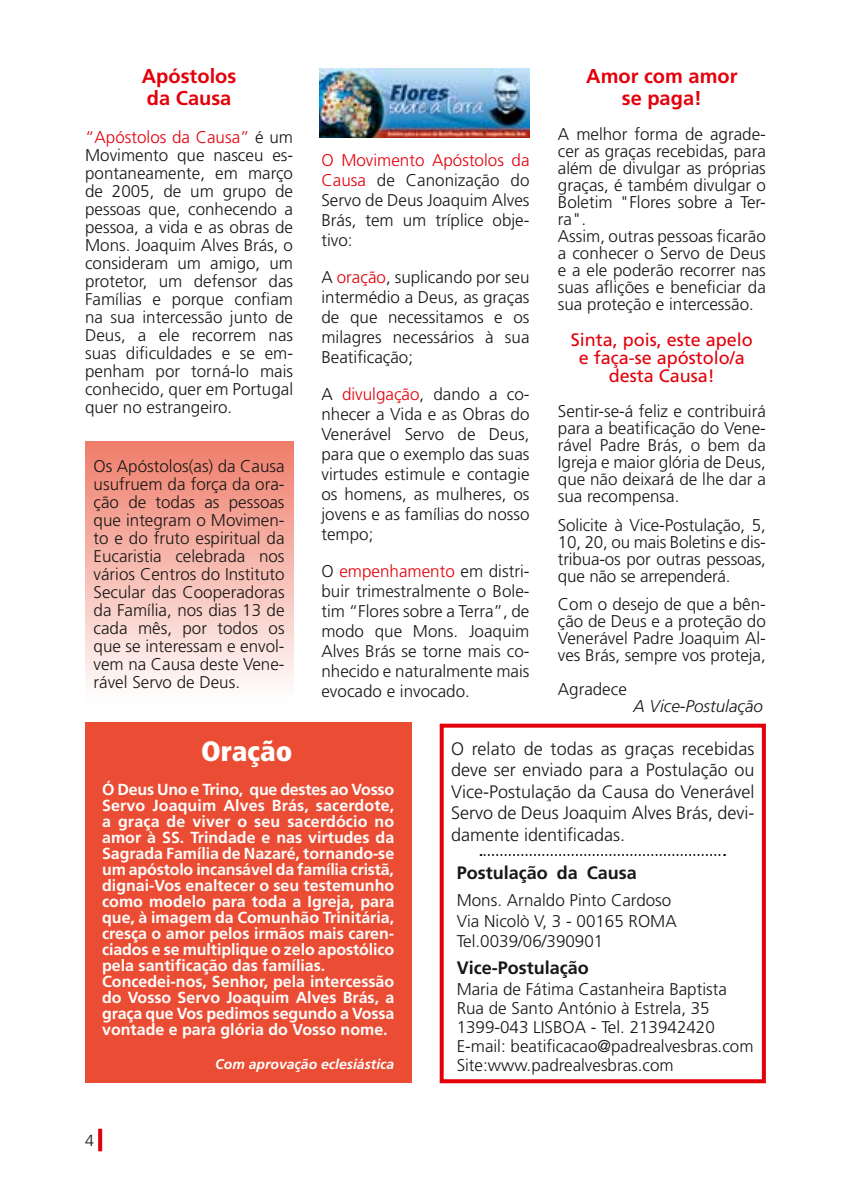
<style>
.page{position:relative;width:851px;height:1191px;background:#fff}
.page>*{position:absolute;margin:0;border:0;box-sizing:border-box;transform-origin:0 0}
.t1{font:900 condensed 28px "Frutiger";color:#fff}
.t2{font:700 20px/22px "Frutiger LT Std";color:#e3000b}
.t3{font:300 18px/21.6px "Frutiger LT Std";color:#181716;text-align:justify}
.t4{font:18px/18px "Frutiger LT Std";color:#e3000b;text-align:center}
.t5{font:700 18px "Frutiger LT Std";color:#181716}
.t6{font:300 17px/18px "Frutiger LT Std";color:#181716;text-align:justify}
.t7{font:italic 300 17px "Frutiger LT Std";color:#181716}
.t8{font:700 16px/16px "Frutiger LT Std";color:#fff}
.t9{font:300 16px "Frutiger LT Std";color:#181716}
.t10{font:italic 700 14px "Frutiger LT Std";color:#fff}
.s1{color:#e3000b}
</style>
<div class="page">
<svg style="left:98px;top:1128px;width:4px;height:23px"></svg>
<div style="left:85px;top:722px;width:326px;height:361px;background:#ea4d33"></div>
<div style="left:85px;top:441px;width:208px;height:271px;background:linear-gradient(to bottom,#ef7c69,#fff)"></div>
<div style="left:439px;top:723px;width:326px;height:360px;border:4px solid #e3000b"></div>
<svg style="left:480px;top:854px;width:245px;height:2px"></svg>
<img style="left:320px;top:68px;width:209px;height:70px">
<p class="t2" style="left:142px;top:65px;width:96px">Apóstolos da Causa</p>
<p class="t6" style="left:85px;top:129px;width:209px"><span class="s1">“Apóstolos da Causa”</span> é um Movimento que nasceu es&shy;pontaneamente, em março de 2005, de um grupo de pessoas que, conhecendo a pessoa, a vida e as obras de Mons. Joaquim Alves Brás, o consideram um amigo, um protetor, um defensor das Famílias e porque confiam na sua intercessão junto de Deus, a ele recorrem nas suas dificuldades e se em&shy;penham por torná-lo mais conhecido, quer em Portugal quer no estrangeiro.</p>
<p class="t6" style="left:94px;top:457px;width:192px">Os Apóstolos(as) da Causa usufruem da força da ora&shy;ção de todas as pessoas que integram o Movimen&shy;to e do fruto espiritual da Eucaristia celebrada nos vários Centros do Instituto Secular das Cooperadoras da Família, nos dias 13 de cada mês, por todos os que se interessam e envol&shy;vem na Causa deste Vene&shy;rável Servo de Deus.</p>
<p class="t6" style="left:321px;top:150px;width:209px;line-height:20px"><span class="s1">O Movimento Apóstolos da Causa</span> de Canonização do Servo de Deus Joaquim Alves Brás, tem um tríplice obje&shy;tivo:</p>
<p class="t6" style="left:321px;top:267px;width:209px;line-height:20px">A <span class="s1">oração</span>, suplicando por seu intermédio a Deus, as graças de que necessitamos e os milagres necessários à sua Beatificação;</p>
<p class="t6" style="left:321px;top:384px;width:209px;line-height:20px">A <span class="s1">divulgação</span>, dando a co&shy;nhecer a Vida e as Obras do Venerável Servo de Deus, para que o exemplo das suas virtudes estimule e contagie os homens, as mulheres, os jovens e as famílias do nosso tempo;</p>
<p class="t6" style="left:321px;top:561px;width:209px;line-height:20px">O <span class="s1">empenhamento</span> em distri&shy;buir trimestralmente o Bole&shy;tim “Flores sobre a Terra”, de modo que Mons. Joaquim Alves Brás se torne mais co&shy;nhecido e naturalmente mais evocado e invocado.</p>
<p class="t2" style="left:586px;top:65px;width:153px;text-align:center">Amor com amor se paga!</p>
<p class="t6" style="left:557px;top:126px;width:209px;line-height:17px;text-align:left">A melhor forma de agrade&shy;cer as graças recebidas, para além de divulgar as próprias graças, é também divulgar o<br>Boletim "Flores sobre a Ter&shy;ra".<br>Assim, outras pessoas ficarão a conhecer o Servo de Deus e a ele poderão recorrer nas suas aflições e beneficiar da sua proteção e intercessão.</p>
<p class="t4" style="left:570px;top:331px;width:184px">Sinta, pois, este apelo e faça-se apóstolo/a desta Causa!</p>
<p class="t6" style="left:557px;top:403px;width:209px;line-height:17px">Sentir-se-á feliz e contribuirá para a beatificação do Vene&shy;rável Padre Brás, o bem da Igreja e maior glória de Deus, que não deixará de lhe dar a sua recompensa.</p>
<p class="t6" style="left:557px;top:516px;width:209px;line-height:17px">Solicite à Vice-Postulação, 5, 10, 20, ou mais Boletins e dis&shy;tribua-os por outras pessoas, que não se arrependerá.</p>
<p class="t6" style="left:557px;top:596px;width:209px;line-height:17px">Com o desejo de que a bên&shy;ção de Deus e a proteção do Venerável Padre Joaquim Al&shy;ves Brás, sempre vos proteja,</p>
<p class="t6" style="left:557px;top:680px;width:70px">Agradece</p>
<p class="t7" style="left:633px;top:696px;width:131px">A Vice-Postulação</p>
<h1 class="t1" style="left:201px;top:734px;width:93px">Oração</h1>
<p class="t8" style="left:102px;top:781px;width:294px">Ó Deus Uno e Trino, que destes ao Vosso Servo Joaquim Alves Brás, sacerdote, a graça de viver o seu sacerdócio no amor à SS. Trindade e nas virtudes da Sagrada Família de Nazaré, tornando-se um apóstolo incansável da família cristã, dignai-Vos enaltecer o seu testemunho como modelo para toda a Igreja, para que, à imagem da Comunhão Trinitária, cresça o amor pelos irmãos mais caren&shy;ciados e se multiplique o zelo apostólico pela santificação das famílias.<br>Concedei-nos, Senhor, pela intercessão do Vosso Servo Joaquim Alves Brás, a graça que Vos pedimos segundo a Vossa vontade e para glória do Vosso nome.</p>
<p class="t10" style="left:215px;top:1055px;width:180px">Com aprovação eclesiástica</p>
<p class="t9" style="left:85px;top:1131px;width:10px">4</p>
<p class="t3" style="left:451px;top:738px;width:305px">O relato de todas as graças recebidas deve ser enviado para a Postulação ou Vice-Postulação da Causa do Venerável Servo de Deus Joaquim Alves Brás, devi&shy;damente identificadas.</p>
<p class="t5" style="left:456px;top:861px;width:182px">Postulação da Causa</p>
<p class="t6" style="left:456px;top:890px;width:221px;line-height:20.4px;text-align:left">Mons. Arnaldo Pinto Cardoso<br>Via Nicolò V, 3 - 00165 ROMA<br>Tel.0039/06/390901</p>
<p class="t6" style="left:456px;top:979px;width:298px;line-height:19px;text-align:left">Maria de Fátima Castanheira Baptista Rua de Santo António à Estrela, 35<br>1399-043 LISBOA - Tel. 213942420<br>E-mail: beatificacao@padrealvesbras.com Site:www.padrealvesbras.com</p>
<p class="t5" style="left:456px;top:957px;width:134px">Vice-Postulação</p>
</div>
